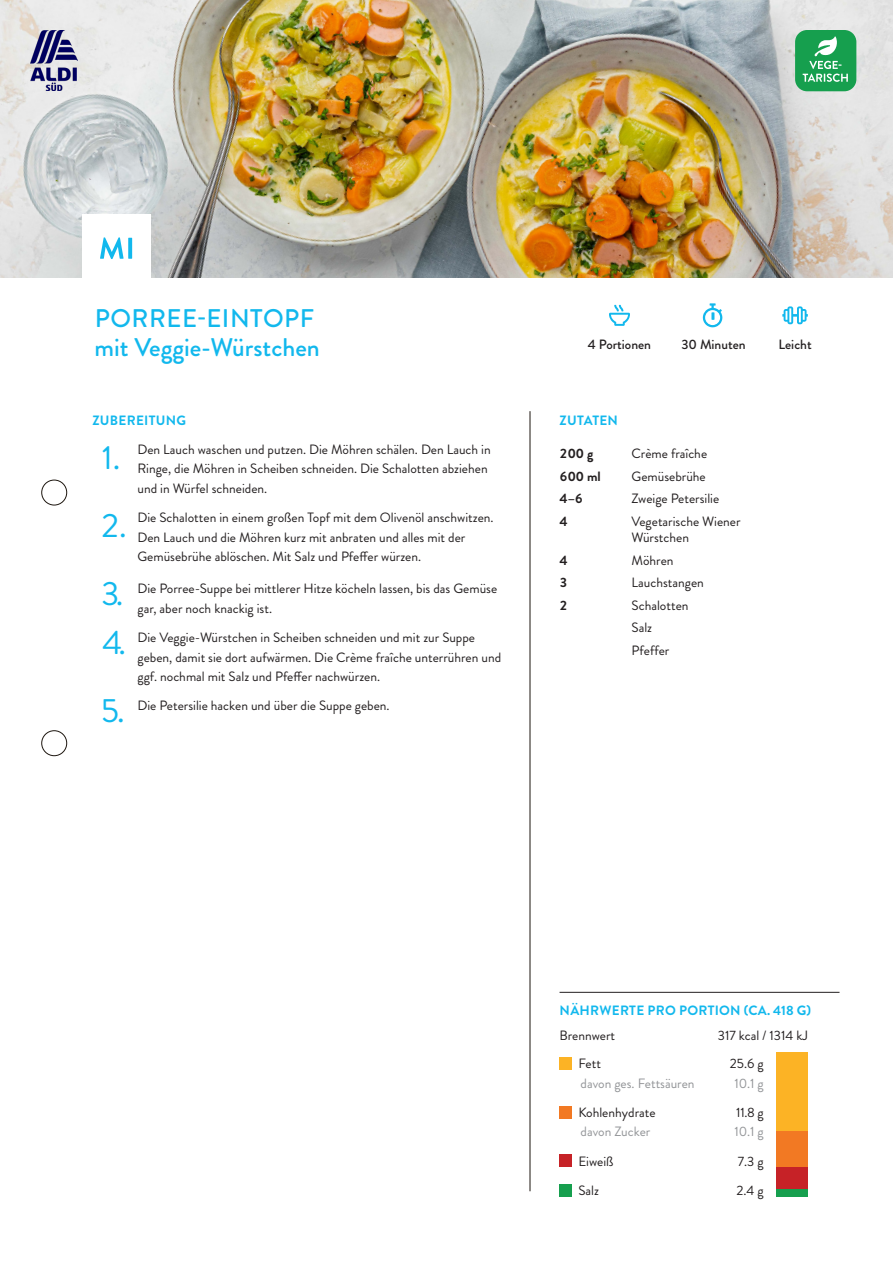
<style>
.page{position:relative;width:893px;height:1263px;background:#fff}
.page>*{position:absolute;margin:0;border:0;box-sizing:border-box;transform-origin:0 0}
.Zubereitungsliste{font:33.6px "Brandon Grotesque";color:#12b8ed}
.Headline_1{font:500 25.5px "Brandon Grotesque";color:#12b8ed}
.Headline_1-2{font:500 25.5px "Brandon Grotesque";letter-spacing:.02em;color:#12b8ed}
.Zubereitungsliste-2{font:13.5px/19.5px "Brandon Grotesque";color:#231f20}
.Absatzformat_1{font:13.5px/16.5px "Brandon Grotesque";color:#231f20}
.Headline_2{font:700 13.5px "Brandon Grotesque";letter-spacing:.02em;color:#12b8ed}
.Naehrwerte_Liste{font:13.5px "Brandon Grotesque";color:#231f20}
.Naehrwerte_Liste-2{font:13.5px "Brandon Grotesque";color:#939598}
.txt{font:500 13.5px "Brandon Grotesque";color:#231f20}
.Headline_2-2{font:13.5px "Brandon Grotesque";color:#231f20}
.Absatzformat_1-2{font:700 13.5px "Brandon Grotesque";color:#231f20}
</style>
<div class="page">
<div style="left:42px;top:480px;width:25px;height:25px;border:1px solid #1d160f;border-radius:50%"></div>
<div style="left:42px;top:730px;width:25px;height:26px;border:1px solid #1d160f;border-radius:50%"></div>
<div style="left:560px;top:1057px;width:12px;height:13px;background:#fcb325"></div>
<div style="left:560px;top:1105px;width:12px;height:13px;background:#f27923"></div>
<div style="left:560px;top:1154px;width:12px;height:13px;background:#c62227"></div>
<div style="left:560px;top:1183px;width:12px;height:13px;background:#169f4e"></div>
<hr style="left:530px;top:411px;width:1px;height:780px;background:#1d160f">
<hr style="left:560px;top:992px;width:279px;height:1px;background:#231f20">
<svg style="left:782px;top:306px;width:26px;height:18px"></svg>
<svg style="left:703px;top:303px;width:19px;height:24px"></svg>
<svg style="left:609px;top:305px;width:21px;height:21px"></svg>
<img style="left:0;top:0;width:893px;height:278px">
<div style="left:82px;top:214px;width:69px;height:69px;background:#fff"></div>
<svg style="left:100px;top:237px;width:32px;height:22px"></svg>
<div style="left:776px;top:1131px;width:32px;height:36px;background:#f27923"></div>
<div style="left:776px;top:1052px;width:32px;height:79px;background:#fcb325"></div>
<div style="left:776px;top:1167px;width:32px;height:22px;background:#c62227"></div>
<img style="left:30px;top:30px;width:47px;height:60px">
<div style="left:776px;top:1189px;width:32px;height:8px;background:#169f4e"></div>
<div style="left:795px;top:30px;width:61px;height:61px;background:#169f4e;border-radius:12px"></div>
<svg style="left:803px;top:36px;width:45px;height:46px"></svg>
<p class="Headline_1-2" style="left:95px;top:301px;width:221px">PORREE-EINTOPF</p>
<p class="Headline_1" style="left:94px;top:330px;width:227px">mit Veggie-Würstchen</p>
<p class="Headline_2" style="left:92px;top:411px;width:95px">ZUBEREITUNG</p>
<p class="Zubereitungsliste" style="left:102px;top:434px;width:20px">1.</p>
<p class="Zubereitungsliste-2" style="left:137px;top:440px;width:355px">Den Lauch waschen und putzen. Die Möhren schälen. Den Lauch in<br>Ringe, die Möhren in Scheiben schneiden. Die Schalotten abziehen und in Würfel schneiden.</p>
<p class="Zubereitungsliste" style="left:102px;top:502px;width:27px">2.</p>
<p class="Zubereitungsliste-2" style="left:137px;top:508px;width:358px">Die Schalotten in einem großen Topf mit dem Olivenöl anschwitzen.<br>Den Lauch und die Möhren kurz mit anbraten und alles mit der<br>Gemüsebrühe ablöschen. Mit Salz und Pfeffer würzen.</p>
<p class="Zubereitungsliste" style="left:102px;top:571px;width:23px">3.</p>
<p class="Zubereitungsliste-2" style="left:137px;top:579px;width:361px">Die Porree-Suppe bei mittlerer Hitze köcheln lassen, bis das Gemüse gar, aber noch knackig ist.</p>
<p class="Zubereitungsliste" style="left:102px;top:619px;width:25px">4.</p>
<p class="Zubereitungsliste-2" style="left:137px;top:628px;width:365px">Die Veggie-Würstchen in Scheiben schneiden und mit zur Suppe geben, damit sie dort aufwärmen. Die Crème fraîche unterrühren und ggf. nochmal mit Salz und Pfeffer nachwürzen.</p>
<p class="Zubereitungsliste" style="left:101px;top:688px;width:25px">5.</p>
<p class="Zubereitungsliste-2" style="left:137px;top:696px;width:254px">Die Petersilie hacken und über die Suppe geben.</p>
<p class="txt" style="left:588px;top:335px;width:65px">4 Portionen</p>
<p class="txt" style="left:681px;top:335px;width:66px">30 Minuten</p>
<p class="txt" style="left:778px;top:335px;width:35px">Leicht</p>
<p class="Headline_2" style="left:560px;top:411px;width:60px">ZUTATEN</p>
<p class="Absatzformat_1-2" style="left:560px;top:444px;width:35px">200 g</p>
<p class="Absatzformat_1" style="left:631px;top:446px;width:77px">Crème fraîche</p>
<p class="Absatzformat_1-2" style="left:560px;top:467px;width:43px">600 ml</p>
<p class="Absatzformat_1" style="left:631px;top:468px;width:76px">Gemüsebrühe</p>
<p class="Absatzformat_1-2" style="left:559px;top:489px;width:25px">4–6</p>
<p class="Absatzformat_1" style="left:631px;top:491px;width:89px">Zweige Petersilie</p>
<p class="Absatzformat_1-2" style="left:559px;top:512px;width:10px">4</p>
<p class="Absatzformat_1" style="left:631px;top:513px;width:111px">Vegetarische Wiener<br>Würstchen</p>
<p class="Absatzformat_1-2" style="left:559px;top:551px;width:10px">4</p>
<p class="Absatzformat_1" style="left:631px;top:552px;width:44px">Möhren</p>
<p class="Absatzformat_1-2" style="left:559px;top:573px;width:10px">3</p>
<p class="Absatzformat_1" style="left:631px;top:575px;width:74px">Lauchstangen</p>
<p class="Absatzformat_1-2" style="left:559px;top:596px;width:10px">2</p>
<p class="Absatzformat_1" style="left:631px;top:597px;width:58px">Schalotten</p>
<p class="Absatzformat_1" style="left:631px;top:620px;width:22px">Salz</p>
<p class="Absatzformat_1" style="left:631px;top:642px;width:39px">Pfeffer</p>
<p class="Headline_2" style="left:560px;top:1001px;width:253px">NÄHRWERTE PRO PORTION (CA. 418 G)</p>
<p class="Headline_2-2" style="left:560px;top:1026px;width:57px">Brennwert</p>
<p class="Headline_2-2" style="left:718px;top:1026px;width:92px">317 kcal / 1314 kJ</p>
<p class="Naehrwerte_Liste" style="left:578px;top:1054px;width:24px">Fett</p>
<p class="Naehrwerte_Liste-2" style="left:580px;top:1074px;width:116px">davon ges. Fettsäuren</p>
<p class="Naehrwerte_Liste" style="left:730px;top:1054px;width:35px">25.6 g</p>
<p class="Naehrwerte_Liste-2" style="left:734px;top:1074px;width:31px">10.1 g</p>
<p class="Naehrwerte_Liste" style="left:578px;top:1103px;width:79px">Kohlenhydrate</p>
<p class="Naehrwerte_Liste-2" style="left:580px;top:1122px;width:71px">davon Zucker</p>
<p class="Naehrwerte_Liste" style="left:736px;top:1103px;width:29px">11.8 g</p>
<p class="Naehrwerte_Liste-2" style="left:734px;top:1122px;width:31px">10.1 g</p>
<p class="Naehrwerte_Liste" style="left:578px;top:1152px;width:37px">Eiweiß</p>
<p class="Naehrwerte_Liste" style="left:738px;top:1152px;width:27px">7.3 g</p>
<p class="Naehrwerte_Liste" style="left:578px;top:1181px;width:22px">Salz</p>
<p class="Naehrwerte_Liste" style="left:737px;top:1181px;width:29px">2.4 g</p>
</div>
